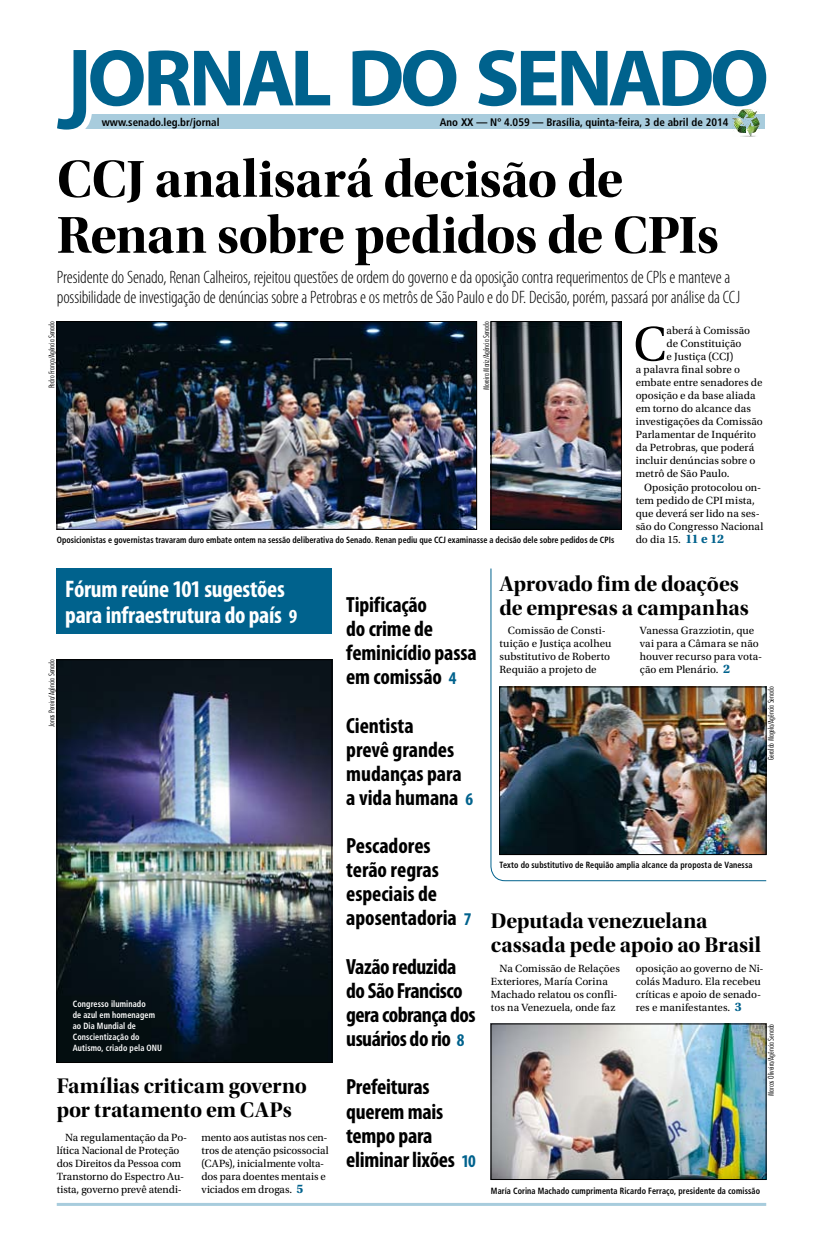
<style>
.page{position:relative;width:823px;height:1248px;background:#fff}
.page>*{position:absolute;margin:0;border:0;box-sizing:border-box;transform-origin:0 0}
.t1{font:54px/56px "Utopia Std Bold Disp";letter-spacing:-.01em;color:#000}
.t2{font:50.8px "Utopia Std";color:#000}
.t3{font:700 condensed 24px/26px "Myriad Pro";letter-spacing:-.015em;color:#fff}
.t4{font:700 condensed 22px/24px "Myriad Pro";letter-spacing:-.01em;color:#000}
.t5{font:22px/24px "Utopia Std Bold Disp";letter-spacing:-.005em;color:#000}
.t6{font:300 condensed 18px/20px "Myriad Pro";letter-spacing:-.01em;color:#000}
.t7{font:11px/13px "Utopia Std";color:#000}
.t8{font:700 condensed 10.9px "Frutiger";color:#000}
.t9{font:700 condensed 9px "Frutiger";letter-spacing:.005em;color:#000;scale:.9 1}
.t10{font:700 condensed 9px/11px "Frutiger";letter-spacing:.015em;color:#fff;scale:.9 1}
.t11{font:300 condensed 8px "Futura BT";color:#000}
.s1{font-weight:700;font-size:13px;color:#00628d}
.s2{font-size:20px}
.s3{font-size:18px;color:#00628d}
</style>
<div class="page">
<hr style="left:57px;top:1202px;width:708px;height:3px;background:#a8ccdd">
<div style="left:57px;top:568px;width:275px;height:65px;background:#00628d"></div>
<div style="left:75px;top:115px;width:689px;height:14px;background:#a8ccdd"></div>
<svg style="left:57px;top:50px;width:273px;height:80px"></svg>
<svg style="left:352px;top:50px;width:104px;height:56px"></svg>
<svg style="left:478px;top:50px;width:287px;height:56px"></svg>
<img style="left:731px;top:109px;width:28px;height:27px">
<img style="left:59px;top:323px;width:415px;height:204px">
<div style="left:57px;top:321px;width:419px;height:208px;border:1px solid #000"></div>
<img style="left:492px;top:323px;width:127px;height:204px">
<div style="left:490px;top:321px;width:131px;height:208px;border:1px solid #000"></div>
<img style="left:59px;top:661px;width:271px;height:399px">
<div style="left:57px;top:659px;width:275px;height:403px;border:1px solid #000"></div>
<img style="left:492px;top:1025px;width:271px;height:152px">
<div style="left:490px;top:1023px;width:275px;height:156px;border:1px solid #000"></div>
<img style="left:490px;top:568px;width:276px;height:313px">
<p class="t8" style="left:102px;top:116px;width:119px">www.senado.leg.br/jornal</p>
<p class="t8" style="left:439px;top:116px;width:290px">Ano XX — Nº 4.059 — Brasília, quinta-feira, 3 de abril de 2014</p>
<h1 class="t1" style="left:57px;top:151px;width:663px">CCJ analisará decisão de<br>Renan sobre pedidos de CPIs</h1>
<p class="t6" style="left:57px;top:267px;width:684px">Presidente do Senado, Renan Calheiros, rejeitou questões de ordem do governo e da oposição contra requerimentos de CPIs e manteve a possibilidade de investigação de denúncias sobre a Petrobras e os metrôs de São Paulo e do DF. Decisão, porém, passará por análise da CCJ</p>
<h2 class="t2" style="left:633px;top:316px;width:35px">C</h2>
<p class="t7" style="left:666px;top:324px;width:85px">aberá à Comissão</p>
<p class="t11" style="left:47px;top:388px;width:68px;rotate:-90deg">Pedro França/Agência Senado</p>
<p class="t11" style="left:481px;top:390px;width:70px;rotate:-90deg">Moreira Mariz/Agência Senado</p>
<p class="t7" style="left:666px;top:337px;width:76px">de Constituição</p>
<p class="t7" style="left:666px;top:350px;width:68px">e Justiça (CCJ)</p>
<p class="t7" style="left:635px;top:363px;width:106px">a palavra final sobre o</p>
<p class="t7" style="left:635px;top:376px;width:128px">embate entre senadores de</p>
<p class="t7" style="left:635px;top:389px;width:121px">oposição e da base aliada</p>
<p class="t7" style="left:635px;top:402px;width:117px">em torno do alcance das</p>
<p class="t7" style="left:635px;top:415px;width:129px">investigações da Comissão</p>
<p class="t7" style="left:635px;top:428px;width:122px">Parlamentar de Inquérito</p>
<p class="t7" style="left:635px;top:441px;width:120px">da Petrobras, que poderá</p>
<p class="t7" style="left:635px;top:454px;width:121px">incluir denúncias sobre o</p>
<p class="t7" style="left:635px;top:467px;width:95px">metrô de São Paulo.</p>
<p class="t7" style="left:643px;top:480px;width:118px">Oposição protocolou on-</p>
<p class="t7" style="left:635px;top:493px;width:120px">tem pedido de CPI mista,</p>
<p class="t7" style="left:635px;top:506px;width:125px">que deverá ser lido na ses-</p>
<p class="t7" style="left:635px;top:519px;width:129px">são do Congresso Nacional</p>
<p class="t9" style="left:57px;top:534px;width:620px">Oposicionistas e governistas travaram duro embate ontem na sessão deliberativa do Senado. Renan pediu que CCJ examinasse a decisão dele sobre pedidos de CPIs</p>
<p class="t7" style="left:635px;top:532px;width:90px">do dia 15. <span class="s1">11 e 12</span></p>
<h3 class="t3" style="left:65px;top:575px;width:233px">Fórum reúne 101 sugestões para infraestrutura do país <span class="s2">9</span></h3>
<h3 class="t5" style="left:499px;top:572px;width:251px">Aprovado fim de doações de empresas a campanhas</h3>
<h3 class="t4" style="left:346px;top:592px;width:132px">Tipificação<br>do crime de feminicídio passa em comissão <span class="s3">4</span></h3>
<h3 class="t4" style="left:346px;top:712px;width:128px">Cientista<br>prevê grandes mudanças para a vida humana <span class="s3">6</span></h3>
<h3 class="t4" style="left:346px;top:833px;width:127px">Pescadores terão regras especiais de aposentadoria <span class="s3">7</span></h3>
<h3 class="t4" style="left:346px;top:953px;width:131px">Vazão reduzida do São Francisco gera cobrança dos usuários do rio <span class="s3">8</span></h3>
<h3 class="t4" style="left:346px;top:1074px;width:131px">Prefeituras querem mais tempo para eliminar lixões <span class="s3">10</span></h3>
<p class="t7" style="left:499px;top:623px;width:113px;text-indent:9px">Comissão de Consti&shy;tuição e Justiça acolheu substitutivo de Roberto<br>Requião a projeto de</p>
<p class="t7" style="left:639px;top:623px;width:123px">Vanessa Grazziotin, que vai para a Câmara se não houver recurso para vota&shy;ção em Plenário. <span class="s1">2</span></p>
<p class="t11" style="left:47px;top:727px;width:69px;rotate:-90deg">Jonas Pereira/Agência Senado</p>
<p class="t11" style="left:765px;top:760px;width:75px;rotate:-90deg">Geraldo Magela/Agência Senado</p>
<p class="t9" style="left:499px;top:859px;width:282px">Texto do substitutivo de Requião amplia alcance da proposta de Vanessa</p>
<h3 class="t5" style="left:490px;top:909px;width:271px">Deputada venezuelana cassada pede apoio ao Brasil</h3>
<p class="t7" style="left:490px;top:961px;width:130px;text-indent:9px">Na Comissão de Relações<br>Exteriores, María Corina<br>Machado relatou os confli&shy;tos na Venezuela, onde faz</p>
<p class="t7" style="left:635px;top:961px;width:129px">oposição ao governo de Ni&shy;colás Maduro. Ela recebeu críticas e apoio de senado&shy;res e manifestantes. <span class="s1">3</span></p>
<p class="t10" style="left:73px;top:998px;width:101px">Congresso iluminado<br>de azul em homenagem ao Dia Mundial de<br>Conscientização do<br>Autismo, criado pela ONU</p>
<p class="t11" style="left:765px;top:1095px;width:74px;rotate:-90deg">Marcos Oliveira/Agência Senado</p>
<h3 class="t5" style="left:57px;top:1073px;width:251px">Famílias criticam governo por tratamento em CAPs</h3>
<p class="t7" style="left:57px;top:1130px;width:132px;text-indent:9px">Na regulamentação da Po&shy;lítica Nacional de Proteção dos Direitos da Pessoa com<br>Transtorno do Espectro Au&shy;tista, governo prevê atendi-</p>
<p class="t7" style="left:201px;top:1130px;width:129px">mento aos autistas nos cen&shy;tros de atenção psicossocial (CAPs), inicialmente volta&shy;dos para doentes mentais e viciados em drogas. <span class="s1">5</span></p>
<p class="t9" style="left:490px;top:1185px;width:300px">María Corina Machado cumprimenta Ricardo Ferraço, presidente da comissão</p>
</div>
